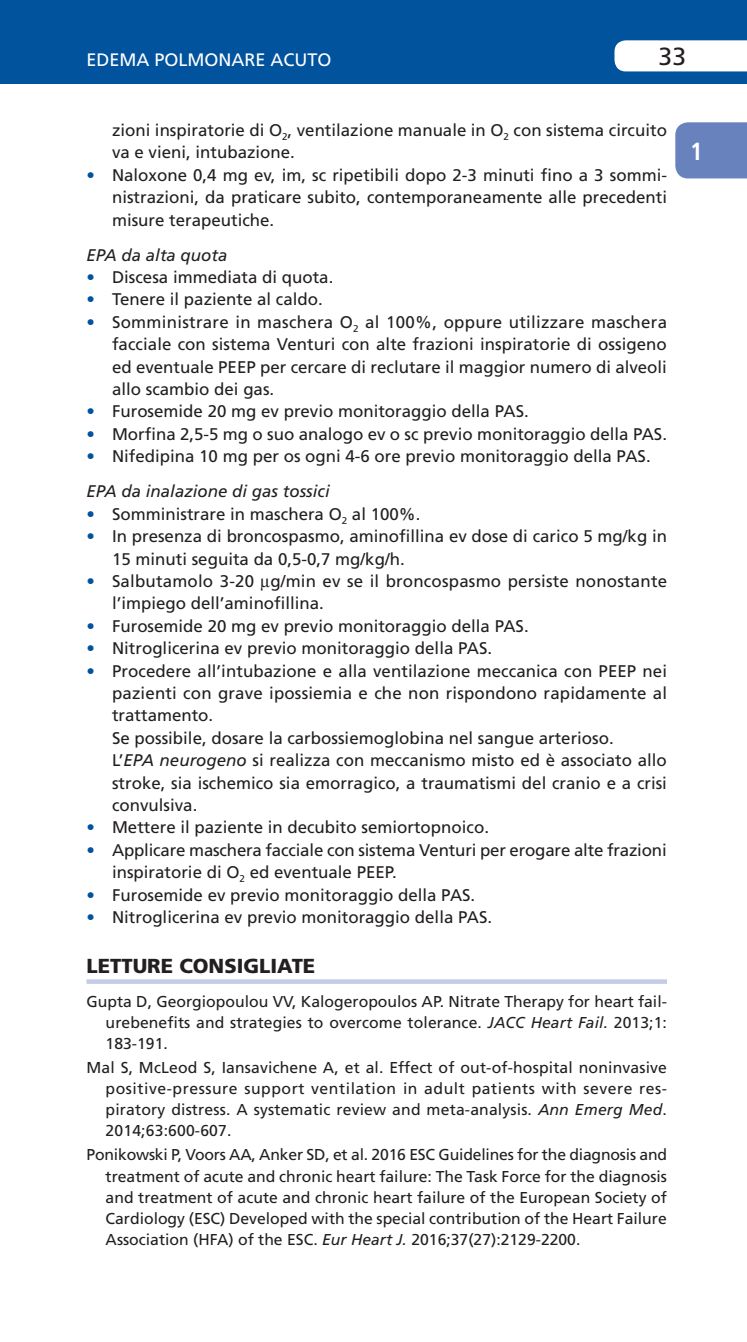
<style>
.page{position:relative;width:747px;height:1342px;background:#fff}
.page>*{position:absolute;margin:0;border:0;box-sizing:border-box;transform-origin:0 0}
.t1{font:24.75px "Frutiger LT Std";color:#231f20}
.t2{font:700 condensed 24.75px "Frutiger LT Std";color:#6782bc}
.t3{font:900 20.25px "Frutiger LT Std";color:#231f20}
.t4{font:18px "Frutiger LT Std";color:#fff}
.t5{font:16.88px/22.5px "Frutiger LT Std";color:#231f20}
.t6{font:italic 16.88px "Frutiger LT Std";color:#231f20}
.t7{font:15.75px/21.2px "Frutiger LT Std";letter-spacing:.005em;color:#231f20;text-align:justify}
.s1{color:#01539e}
.s2{font-style:italic}
.s3{color:#fff}
</style>
<div class="page">
<div style="left:4px;top:0;width:743px;height:84px;background:#01539e"></div>
<hr style="left:0;top:0;width:4px;height:84px;background:#01539e">
<div style="left:614px;top:40px;width:133px;height:31px;background:#fff"></div>
<div style="left:675px;top:122px;width:72px;height:56px;background:#6782bc"></div>
<div style="left:86px;top:979px;width:581px;height:5px;background:#c3cbe5"></div>
<p class="t4" style="left:86px;top:49px;width:247px">EDEMA POLMONARE ACUTO</p>
<h1 class="t1" style="left:658px;top:42px;width:29px">33</h1>
<p class="t5" style="left:112px;top:119px;width:556px">zioni inspiratorie di O<sub>2</sub>, ventilazione manuale in O<sub>2</sub> con sistema circuito va e vieni, intubazione.</p>
<p class="t5" style="left:112px;top:164px;width:556px;text-align:justify;text-indent:-26px"><span class="s1">•</span> Naloxone 0,4 mg ev, im, sc ripetibili dopo 2-3 minuti fino a 3 sommi&shy;nistrazioni, da praticare subito, contemporaneamente alle precedenti misure terapeutiche.</p>
<p class="t6" style="left:86px;top:245px;width:142px">EPA da alta quota</p>
<p class="t5" style="left:86px;top:266px;width:248px"><span class="s1">•</span> Discesa immediata di quota.</p>
<p class="t5" style="left:86px;top:288px;width:238px"><span class="s1">•</span> Tenere il paziente al caldo.</p>
<p class="t5" style="left:112px;top:311px;width:556px;text-align:justify;text-indent:-26px"><span class="s1">•</span> Somministrare in maschera O<sub>2</sub> al 100%, oppure utilizzare maschera facciale con sistema Venturi con alte frazioni inspiratorie di ossigeno ed eventuale PEEP per cercare di reclutare il maggior numero di alveoli allo scambio dei gas.</p>
<p class="t5" style="left:86px;top:400px;width:444px"><span class="s1">•</span> Furosemide 20 mg ev previo monitoraggio della PAS.</p>
<p class="t5" style="left:86px;top:423px;width:582px"><span class="s1">•</span> Morfina 2,5-5 mg o suo analogo ev o sc previo monitoraggio della PAS.</p>
<p class="t5" style="left:86px;top:439px;width:566px;line-height:35.1px"><span class="s1">•</span> Nifedipina 10 mg per os ogni 4-6 ore previo monitoraggio della PAS.<br><span class="s2">EPA da inalazione di gas tossici</span></p>
<p class="t5" style="left:86px;top:503px;width:335px"><span class="s1">•</span> Somministrare in maschera O<sub>2</sub> al 100%.</p>
<p class="t5" style="left:112px;top:525px;width:556px;text-indent:-26px"><span class="s1">•</span> In presenza di broncospasmo, aminofillina ev dose di carico 5 mg/kg in<br>15 minuti seguita da 0,5-0,7 mg/kg/h.</p>
<p class="t5" style="left:112px;top:570px;width:557px;text-indent:-26px"><span class="s1">•</span> Salbutamolo 3-20 g/min ev se il broncospasmo persiste nonostante l’impiego dell’aminofillina.</p>
<p class="t5" style="left:86px;top:615px;width:444px"><span class="s1">•</span> Furosemide 20 mg ev previo monitoraggio della PAS.</p>
<p class="t5" style="left:86px;top:637px;width:407px"><span class="s1">•</span> Nitroglicerina ev previo monitoraggio della PAS.</p>
<p class="t5" style="left:112px;top:659px;width:556px;text-indent:-26px"><span class="s1">•</span> Procedere all’intubazione e alla ventilazione meccanica con PEEP nei pazienti con grave ipossiemia e che non rispondono rapidamente al trattamento.<br>Se possibile, dosare la carbossiemoglobina nel sangue arterioso.<br>L’<span class="s2">EPA neurogeno</span> si realizza con meccanismo misto ed è associato allo stroke, sia ischemico sia emorragico, a traumatismi del cranio e a crisi convulsiva.</p>
<p class="t5" style="left:86px;top:816px;width:404px"><span class="s1">•</span> Mettere il paziente in decubito semiortopnoico.</p>
<p class="t5" style="left:112px;top:839px;width:556px;text-indent:-26px"><span class="s1">•</span> Applicare maschera facciale con sistema Venturi per erogare alte frazioni inspiratorie di O<sub>2</sub> ed eventuale PEEP.</p>
<p class="t5" style="left:86px;top:883px;width:390px"><span class="s1">•</span> Furosemide ev previo monitoraggio della PAS.</p>
<p class="t5" style="left:86px;top:906px;width:407px"><span class="s1">•</span> Nitroglicerina ev previo monitoraggio della PAS.</p>
<p class="t3" style="left:86px;top:953px;width:230px">LETTURE CONSIGLIATE</p>
<p class="t7" style="left:106px;top:991px;width:563px;text-indent:-19px">Gupta D, Georgiopoulou VV, Kalogeropoulos AP. Nitrate Therapy for heart fail&shy;urebenefits and strategies to overcome tolerance. <span class="s2">JACC Heart Fail.</span> 2013;1:<br>183-191.</p>
<p class="t7" style="left:106px;top:1057px;width:563px;text-indent:-19px">Mal S, McLeod S, Iansavichene A, et al. Effect of out-of-hospital noninvasive positive-pressure support ventilation in adult patients with severe res&shy;piratory distress. A systematic review and meta-analysis. <span class="s2">Ann Emerg Med</span>.<br>2014;63:600-607.</p>
<p class="t7" style="left:106px;top:1144px;width:563px;text-indent:-19px">Ponikowski P, Voors AA, Anker SD, et al. 2016 ESC Guidelines for the diagnosis and treatment of acute and chronic heart failure: The Task Force for the diagnosis and treatment of acute and chronic heart failure of the European Society of Cardiology (ESC) Developed with the special contribution of the Heart Failure Association (HFA) of the ESC. <span class="s2">Eur Heart J.</span> 2016;37(27):2129-2200.</p>
<h1 class="t2" style="left:678px;top:136px;width:26px">0<span class="s3">1</span></h1>
</div>
